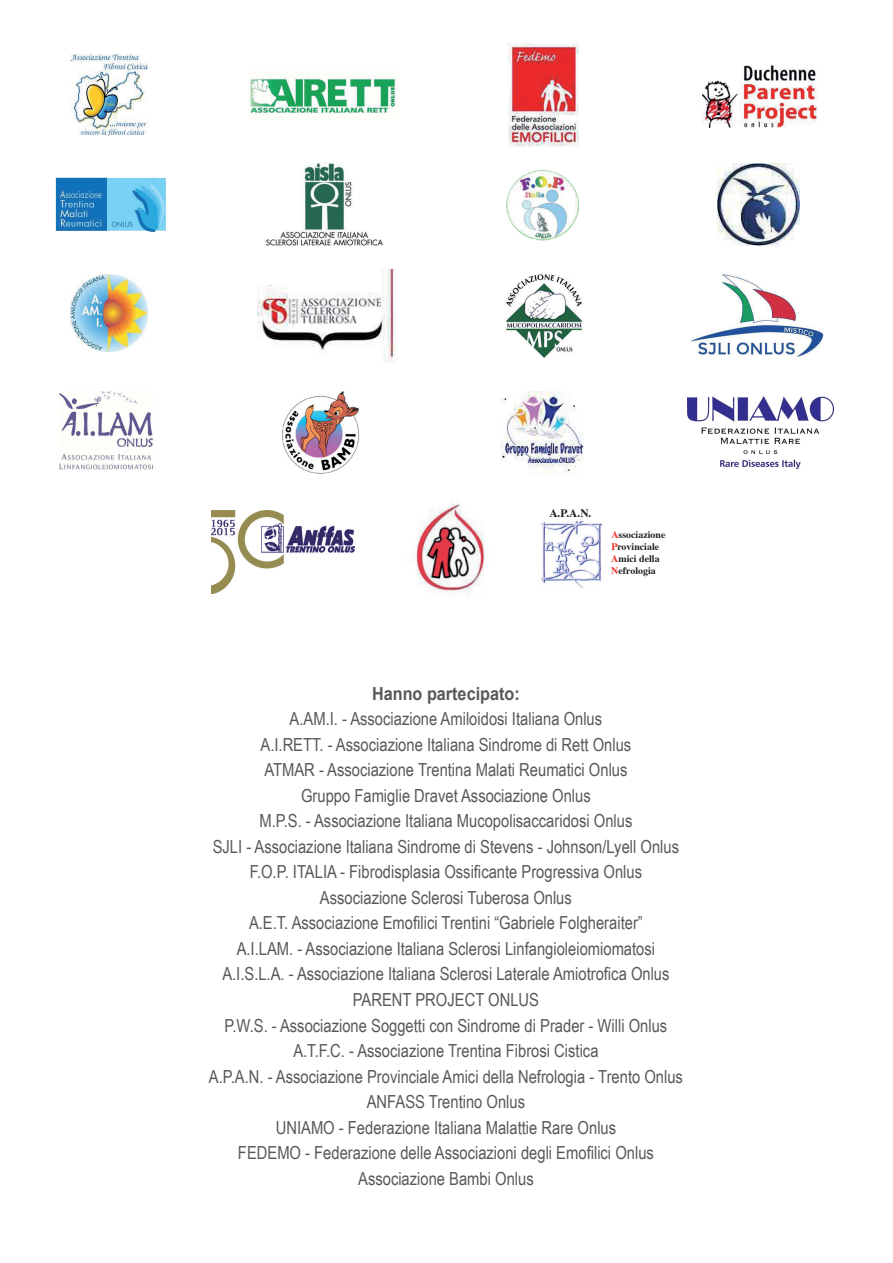
<style>
.page{position:relative;width:893px;height:1263px;background:#fff}
.page>*{position:absolute;margin:0;border:0;box-sizing:border-box;transform-origin:0 0}
.t1{font:18px/25.5px "Arial Narrow";color:#57585a;text-align:center}
.t2{font:700 18px "Arial";color:#57585a;scale:.9 1}
.t3{font:700 11.4px "Times";color:#231f20}
.t4{font:700 9.9px/12px "Times";color:#231f20}
.s1{color:#ee2f2a}
</style>
<div class="page">
<img style="left:70px;top:55px;width:77px;height:80px">
<img style="left:55px;top:177px;width:111px;height:56px">
<img style="left:70px;top:274px;width:78px;height:77px">
<img style="left:60px;top:392px;width:93px;height:78px">
<img style="left:248px;top:76px;width:151px;height:37px">
<img style="left:265px;top:163px;width:118px;height:83px">
<img style="left:257px;top:270px;width:139px;height:92px">
<img style="left:282px;top:392px;width:78px;height:82px">
<img style="left:500px;top:392px;width:84px;height:83px">
<img style="left:509px;top:44px;width:70px;height:103px">
<img style="left:506px;top:169px;width:73px;height:72px">
<img style="left:506px;top:274px;width:77px;height:85px">
<img style="left:688px;top:397px;width:145px;height:71px">
<img style="left:703px;top:65px;width:115px;height:63px">
<img style="left:717px;top:163px;width:82px;height:82px">
<img style="left:690px;top:274px;width:133px;height:83px">
<img style="left:540px;top:520px;width:62px;height:69px">
<img style="left:211px;top:511px;width:144px;height:82px">
<img style="left:416px;top:503px;width:69px;height:94px">
<p class="t3" style="left:549px;top:503px;width:44px">A.P.A.N.</p>
<p class="t4" style="left:611px;top:528px;width:56px"><span class="s1">A</span>ssociazione<br><span class="s1">P</span>rovinciale<br><span class="s1">A</span>mici della<br><span class="s1">N</span>efrologia</p>
<p class="t2" style="left:372px;top:682px;width:166px">Hanno partecipato:</p>
<p class="t1" style="left:209px;top:706px;width:475px">A.AM.I. - Associazione Amiloidosi Italiana Onlus<br>A.I.RETT. - Associazione Italiana Sindrome di Rett Onlus<br>ATMAR - Associazione Trentina Malati Reumatici Onlus<br>Gruppo Famiglie Dravet Associazione Onlus<br>M.P.S. - Associazione Italiana Mucopolisaccaridosi Onlus<br>SJLI - Associazione Italiana Sindrome di Stevens - Johnson/Lyell Onlus F.O.P. ITALIA - Fibrodisplasia Ossificante Progressiva Onlus Associazione Sclerosi Tuberosa Onlus<br>A.E.T. Associazione Emofilici Trentini “Gabriele Folgheraiter”<br>A.I.LAM. - Associazione Italiana Sclerosi Linfangioleiomiomatosi A.I.S.L.A. - Associazione Italiana Sclerosi Laterale Amiotrofica Onlus PARENT PROJECT ONLUS<br>P.W.S. - Associazione Soggetti con Sindrome di Prader - Willi Onlus A.T.F.C. - Associazione Trentina Fibrosi Cistica<br>A.P.A.N. - Associazione Provinciale Amici della Nefrologia - Trento Onlus ANFASS Trentino Onlus<br>UNIAMO - Federazione Italiana Malattie Rare Onlus<br>FEDEMO - Federazione delle Associazioni degli Emofilici Onlus Associazione Bambi Onlus</p>
</div>
